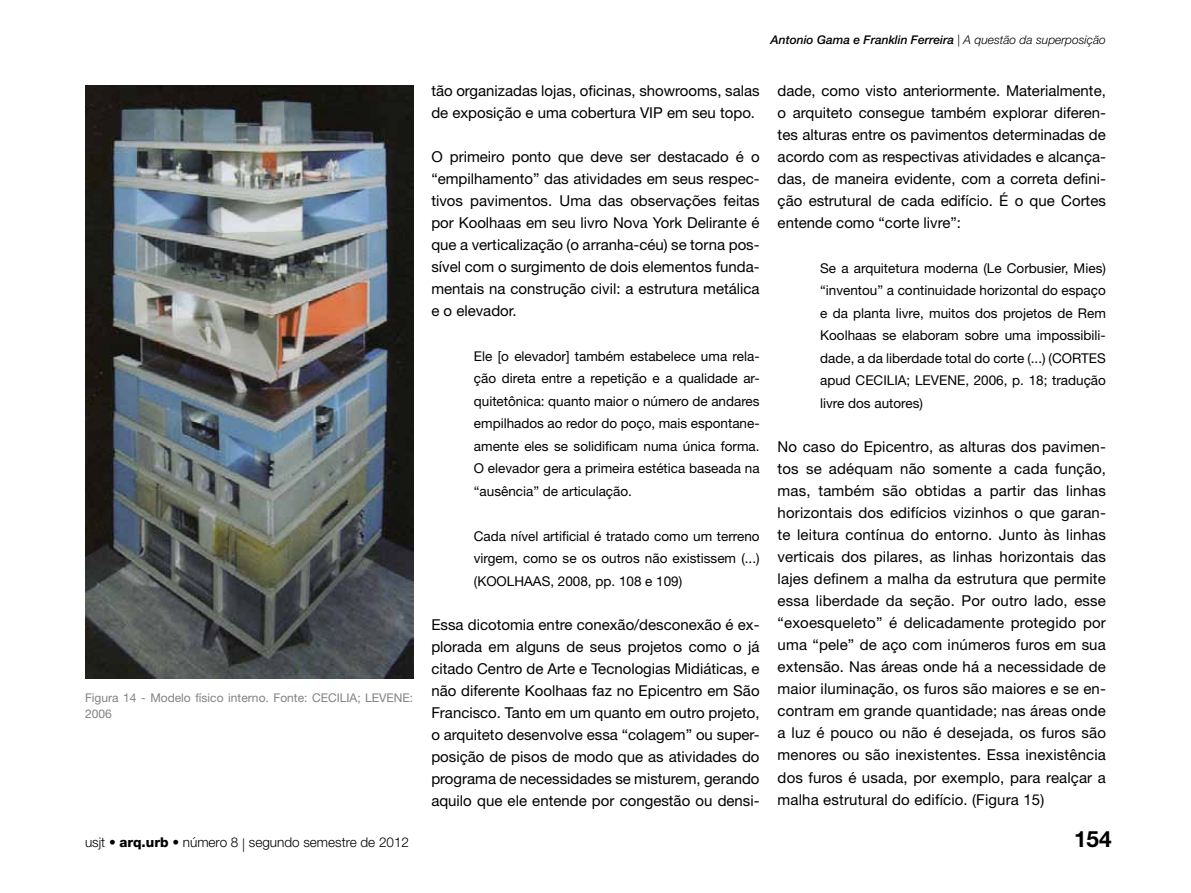
<style>
.page{position:relative;width:1191px;height:893px;background:#fff}
.page>*{position:absolute;margin:0;border:0;box-sizing:border-box;transform-origin:0 0}
.t1{font:700 22.5px "Helvetica Neue LT Std";color:#000}
.t2{font:15px/22px "Helvetica Neue LT Std";color:#000;text-align:justify}
.t3{font:13.5px/22.5px "Helvetica Neue LT Std";color:#000;text-align:justify}
.t4{font:300 13.5px "Helvetica Neue LT Std";color:#000}
.t5{font:12px/16.5px "Helvetica Neue LT Std";color:#808285}
.t6{font:italic 500 12px "Helvetica Neue LT Std";color:#000}
.s1{font-weight:300}
.s2{font-weight:800}
</style>
<div class="page">
<img style="left:86px;top:85px;width:327px;height:593px">
<p class="t5" style="left:85px;top:689px;width:330px">Figura 14 - Modelo físico interno. Fonte: CECILIA; LEVENE:<br>2006</p>
<p class="t6" style="left:770px;top:33px;width:337px">Antonio Gama e Franklin Ferreira <span class="s1">| A questão da superposição</span></p>
<p class="t2" style="left:431px;top:79px;width:330px">tão organizadas lojas, oficinas, showrooms, salas de exposição e uma cobertura VIP em seu topo.</p>
<p class="t2" style="left:431px;top:145px;width:330px">O primeiro ponto que deve ser destacado é o “empilhamento” das atividades em seus respec&shy;tivos pavimentos. Uma das observações feitas por Koolhaas em seu livro Nova York Delirante é que a verticalização (o arranha-céu) se torna pos&shy;sível com o surgimento de dois elementos funda&shy;mentais na construção civil: a estrutura metálica e o elevador.</p>
<p class="t3" style="left:474px;top:345px;width:287px">Ele [o elevador] também estabelece uma rela&shy;ção direta entre a repetição e a qualidade ar&shy;quitetônica: quanto maior o número de andares empilhados ao redor do poço, mais espontane&shy;amente eles se solidificam numa única forma.<br>O elevador gera a primeira estética baseada na “ausência” de articulação.</p>
<p class="t3" style="left:474px;top:525px;width:287px">Cada nível artificial é tratado como um terreno virgem, como se os outros não existissem (...) (KOOLHAAS, 2008, pp. 108 e 109)</p>
<p class="t2" style="left:431px;top:613px;width:330px">Essa dicotomia entre conexão/desconexão é ex&shy;plorada em alguns de seus projetos como o já citado Centro de Arte e Tecnologias Midiáticas, e não diferente Koolhaas faz no Epicentro em São Francisco. Tanto em um quanto em outro projeto, o arquiteto desenvolve essa “colagem” ou super&shy;posição de pisos de modo que as atividades do programa de necessidades se misturem, gerando aquilo que ele entende por congestão ou densi-</p>
<p class="t2" style="left:777px;top:79px;width:330px">dade, como visto anteriormente. Materialmente, o arquiteto consegue também explorar diferen&shy;tes alturas entre os pavimentos determinadas de acordo com as respectivas atividades e alcança&shy;das, de maneira evidente, com a correta defini&shy;ção estrutural de cada edifício. É o que Cortes entende como “corte livre”:</p>
<p class="t3" style="left:820px;top:256px;width:287px">Se a arquitetura moderna (Le Corbusier, Mies) “inventou” a continuidade horizontal do espaço e da planta livre, muitos dos projetos de Rem Koolhaas se elaboram sobre uma impossibili&shy;dade, a da liberdade total do corte (...) (CORTES apud CECILIA; LEVENE, 2006, p. 18; tradução livre dos autores)</p>
<p class="t2" style="left:777px;top:435px;width:330px">No caso do Epicentro, as alturas dos pavimen&shy;tos se adéquam não somente a cada função, mas, também são obtidas a partir das linhas horizontais dos edifícios vizinhos o que garan&shy;te leitura contínua do entorno. Junto às linhas verticais dos pilares, as linhas horizontais das lajes definem a malha da estrutura que permite essa liberdade da seção. Por outro lado, esse “exoesqueleto” é delicadamente protegido por uma “pele” de aço com inúmeros furos em sua extensão. Nas áreas onde há a necessidade de maior iluminação, os furos são maiores e se en&shy;contram em grande quantidade; nas áreas onde a luz é pouco ou não é desejada, os furos são menores ou são inexistentes. Essa inexistência dos furos é usada, por exemplo, para realçar a malha estrutural do edifício. (Figura 15)</p>
<p class="t4" style="left:85px;top:834px;width:325px">usjt • <span class="s2">arq.urb</span> • número 8 | segundo semestre de 2012</p>
<h1 class="t1" style="left:1074px;top:825px;width:39px">154</h1>
</div>
